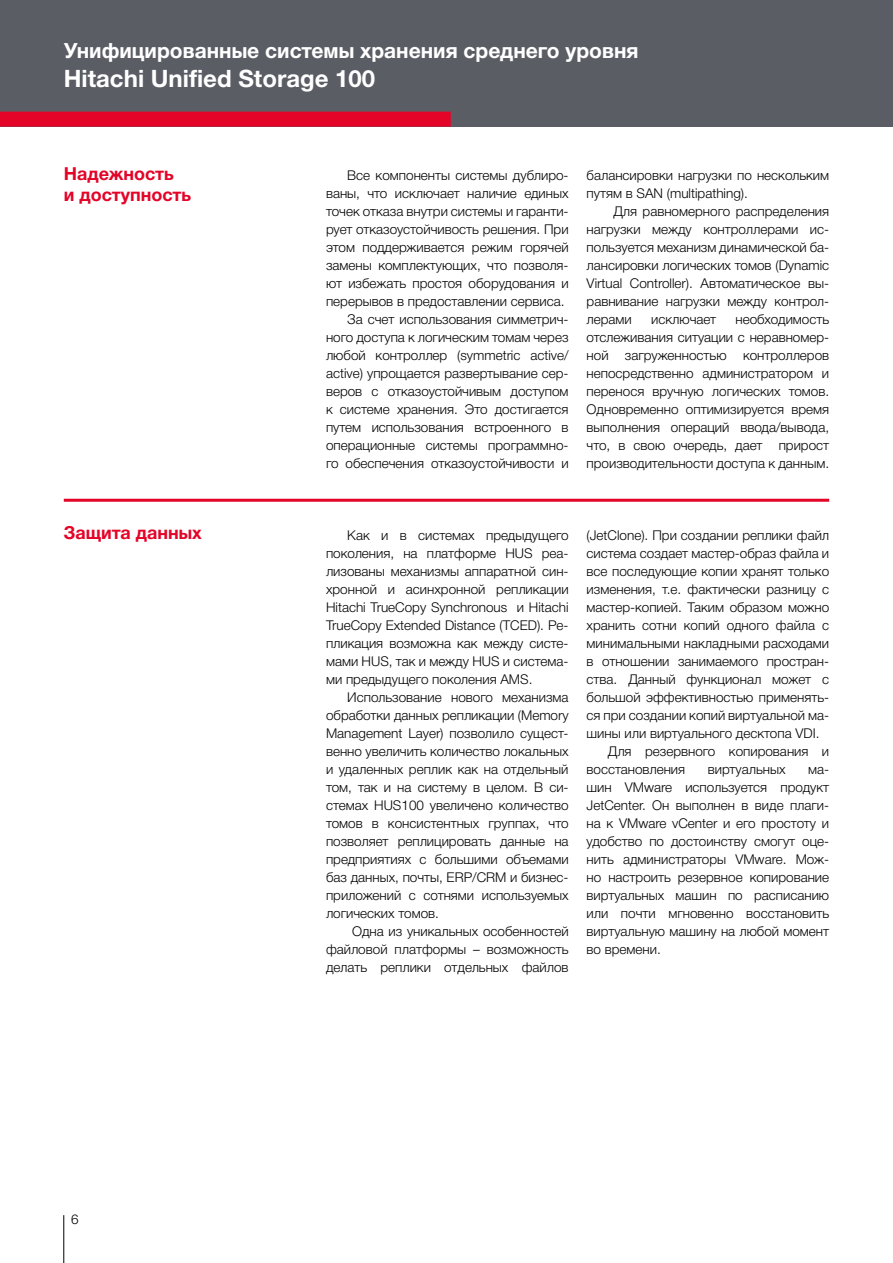
<style>
.page{position:relative;width:893px;height:1263px;background:#fff}
.page>*{position:absolute;margin:0;border:0;box-sizing:border-box;transform-origin:0 0}
.t1{font:700 24px "Helvetica Neue Cyr";color:#fff}
.t2{font:700 21px "Helvetica Neue Cyr";color:#fff}
.t3{font:700 18px/21.6px "Helvetica Neue Cyr";color:#e40428}
.t4{font:300 13.5px/18px "Helvetica Neue Cyr";color:#000;text-align:justify}
</style>
<div class="page">
<hr style="left:63px;top:1215px;width:1px;height:48px;background:#000">
<div style="left:0;top:0;width:892px;height:127px;background:#5b5d65"></div>
<div style="left:0;top:112px;width:451px;height:15px;background:#e40428"></div>
<hr style="left:64px;top:499px;width:765px;height:3px;background:#e40428">
<h2 class="t2" style="left:64px;top:39px;width:576px">Унифицированные системы хранения среднего уровня</h2>
<h1 class="t1" style="left:64px;top:65px;width:313px">Hitachi Unified Storage 100</h1>
<h3 class="t3" style="left:64px;top:163px;width:129px">Надежность<br>и доступность</h3>
<h3 class="t3" style="left:64px;top:522px;width:140px">Защита данных</h3>
<p class="t4" style="left:71px;top:1210px;width:9px">6</p>
<p class="t4" style="left:326px;top:166px;width:244px;text-align:right">Все компоненты системы дублиро&shy;ваны, что исключает наличие единых точек отказа внутри системы и гаранти&shy;рует отказоустойчивость решения. При этом поддерживается режим горячей замены комплектующих, что позволя&shy;ют избежать простоя оборудования и перерывов в предоставлении сервиса.<br>За счет использования симметрич&shy;ного доступа к логическим томам через любой контроллер (symmetric active/ active) упрощается развертывание сер&shy;веров с отказоустойчивым доступом к системе хранения. Это достигается путем использования встроенного в операционные системы программно&shy;го обеспечения отказоустойчивости и</p>
<p class="t4" style="left:587px;top:166px;width:244px">балансировки нагрузки по нескольким путям в SAN (multipathing).</p>
<p class="t4" style="left:587px;top:202px;width:244px;text-indent:27px">Для равномерного распределения нагрузки между контроллерами ис&shy;пользуется механизм динамической ба&shy;лансировки логических томов (Dynamic Virtual Controller). Автоматическое вы&shy;равнивание нагрузки между контрол&shy;лерами</p>
<p class="t4" style="left:587px;top:310px;width:244px;text-indent:149px">необходимость отслеживания ситуации с неравномер&shy;ной загруженностью контроллеров непосредственно администратором и перенося вручную логических томов.<br>Одновременно оптимизируется время выполнения операций ввода/вывода, что, в свою очередь, дает прирост производительности доступа к данным.</p>
<p class="t4" style="left:651px;top:310px;width:67px">исключает</p>
<p class="t4" style="left:326px;top:526px;width:244px;text-indent:21px">Как и в системах предыдущего поколения, на платформе HUS реа&shy;лизованы механизмы аппаратной син&shy;хронной и асинхронной репликации Hitachi TrueCopy Synchronous и Hitachi TrueCopy Extended Distance (TCED). Ре&shy;пликация возможна как между систе&shy;мами HUS, так и между HUS и система&shy;ми предыдущего поколения AMS.</p>
<p class="t4" style="left:326px;top:688px;width:244px;text-indent:21px">Использование нового механизма обработки данных репликации (Memory Management Layer) позволило сущест&shy;венно увеличить количество локальных и удаленных реплик как на отдельный том, так и на систему в целом. В си&shy;стемах HUS100 увеличено количество томов в консистентных группах, что позволяет реплицировать данные на предприятиях с большими объемами баз данных, почты, ERP/CRM и бизнес&shy;приложений с сотнями используемых логических томов.</p>
<p class="t4" style="left:326px;top:922px;width:244px;text-indent:26px">Одна из уникальных особенностей файловой платформы – возможность делать реплики отдельных файлов</p>
<p class="t4" style="left:587px;top:526px;width:244px">(JetClone). При создании реплики файл</p>
<p class="t4" style="left:587px;top:544px;width:244px">система создает мастер-образ файла и</p>
<p class="t4" style="left:587px;top:562px;width:244px">все последующие копии хранят только</p>
<p class="t4" style="left:587px;top:580px;width:244px">изменения, т.е. фактически разницу с</p>
<p class="t4" style="left:587px;top:598px;width:244px">мастер-копией. Таким образом можно</p>
<p class="t4" style="left:587px;top:616px;width:244px">хранить сотни копий одного файла с</p>
<p class="t4" style="left:587px;top:634px;width:244px">минимальными накладными расходами</p>
<p class="t4" style="left:587px;top:652px;width:244px">в отношении занимаемого простран-</p>
<p class="t4" style="left:587px;top:670px;width:244px">ства. Данный функционал может с</p>
<p class="t4" style="left:587px;top:688px;width:244px">большой эффективностью применять-</p>
<p class="t4" style="left:587px;top:706px;width:244px">ся при создании копий виртуальной ма-</p>
<p class="t4" style="left:587px;top:724px;width:234px">шины или виртуального десктопа VDI.</p>
<p class="t4" style="left:608px;top:742px;width:223px">Для резервного копирования и</p>
<p class="t4" style="left:587px;top:760px;width:100px">восстановления</p>
<p class="t4" style="left:708px;top:760px;width:79px">виртуальных</p>
<p class="t4" style="left:587px;top:760px;width:244px;text-indent:222px">ма&shy;шин VMware используется продукт JetCenter. Он выполнен в виде плаги&shy;на к VMware vCenter и его простоту и удобство по достоинству смогут оце&shy;нить администраторы VMware. Мож&shy;но настроить резервное копирование виртуальных машин по расписанию или почти мгновенно восстановить виртуальную машину на любой момент во времени.</p>
</div>
